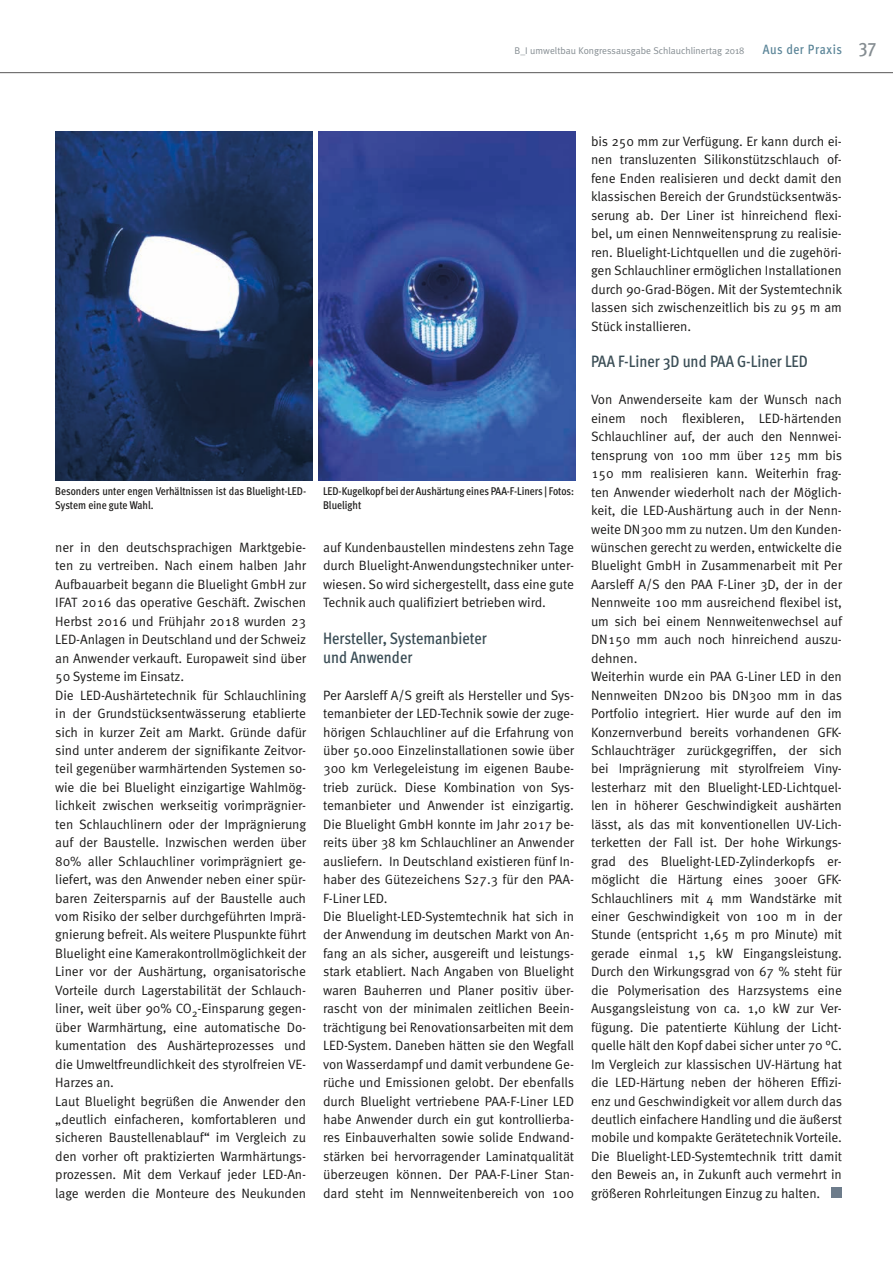
<style>
.page{position:relative;width:893px;height:1263px;background:#fff}
.page>*{position:absolute;margin:0;border:0;box-sizing:border-box;transform-origin:0 0}
.t1{font:500 condensed 16.5px/18.5px "Meta OT";color:#3a4d55}
.t2{font:13.5px/18.5px "Meta OT";letter-spacing:-.01em;color:#1b1a19}
.t3{font:500 condensed 13.5px "Meta OT";letter-spacing:.04em;color:#5b8598}
.t4{font:500 condensed 11.25px/13.8px "Meta OT";color:#1b1a19}
.t5{font:9.75px "Meta Plus Normal";color:#848c91}
.s1{font-size:19.5px;color:#848c91}
</style>
<div class="page">
<hr style="left:0;top:72px;width:893px;height:1px;background:#585757">
<img style="left:55px;top:132px;width:257px;height:348px">
<img style="left:318px;top:132px;width:257px;height:348px">
<div style="left:831px;top:1187px;width:11px;height:11px;background:#6d7c8b"></div>
<p class="t5" style="left:515px;top:45px;width:231px">B_I umweltbau Kongressausgabe Schlauchlinertag 2018</p>
<p class="t3" style="left:763px;top:40px;width:115px">Aus der Praxis <span class="s1">37</span></p>
<p class="t4" style="left:55px;top:484px;width:252px">Besonders unter engen Verhältnissen ist das Bluelight-LED-<br>System eine gute Wahl.</p>
<p class="t4" style="left:323px;top:484px;width:252px">LED-Kugelkopf bei der Aushärtung eines PAA-F-Liners | Fotos:<br>Bluelight</p>
<p class="t2" style="left:55px;top:538px;width:253px">ner in den deutschsprachigen Marktgebie&shy;ten zu vertreiben. Nach einem halben Jahr Aufbauarbeit begann die Bluelight GmbH zur IFAT 2016 das operative Geschäft. Zwischen Herbst 2016 und Frühjahr 2018 wurden 23<br>LED-Anlagen in Deutschland und der Schweiz an Anwender verkauft. Europaweit sind über 50 Systeme im Einsatz.<br>Die LED-Aushärtetechnik für Schlauchlining in der Grundstücksentwässerung etablierte sich in kurzer Zeit am Markt. Gründe dafür sind unter anderem der signifikante Zeitvor&shy;teil gegenüber warmhärtenden Systemen so&shy;wie die bei Bluelight einzigartige Wahlmög&shy;lichkeit zwischen werkseitig vorimprägnier&shy;ten Schlauchlinern oder der Imprägnierung auf der Baustelle. Inzwischen werden über 80% aller Schlauchliner vorimprägniert ge&shy;liefert, was den Anwender neben einer spür&shy;baren Zeitersparnis auf der Baustelle auch vom Risiko der selber durchgeführten Imprä&shy;gnierung befreit. Als weitere Pluspunkte führt Bluelight eine Kamerakontrollmöglichkeit der Liner vor der Aushärtung, organisatorische Vorteile durch Lagerstabilität der Schlauch&shy;liner, weit über 90% CO<sub>2</sub>-Einsparung gegen&shy;über Warmhärtung, eine automatische Do&shy;kumentation des Aushärteprozesses und die Umweltfreundlichkeit des styrolfreien VE-Harzes an.<br>Laut Bluelight begrüßen die Anwender den „deutlich einfacheren, komfortableren und sicheren Baustellenablauf“ im Vergleich zu den vorher oft praktizierten Warmhärtungs&shy;prozessen. Mit dem Verkauf jeder LED-An&shy;lage werden die Monteure des Neukunden</p>
<p class="t2" style="left:323px;top:538px;width:252px;text-align:justify">auf Kundenbaustellen mindestens zehn Tage durch Bluelight-Anwendungstechniker unter&shy;wiesen. So wird sichergestellt, dass eine gute Technik auch qualifiziert betrieben wird.</p>
<p class="t1" style="left:323px;top:629px;width:165px">Hersteller, Systemanbieter und Anwender</p>
<p class="t2" style="left:323px;top:686px;width:253px">Per Aarsleff A/S greift als Hersteller und Sys&shy;temanbieter der LED-Technik sowie der zuge&shy;hörigen Schlauchliner auf die Erfahrung von über 50.000 Einzelinstallationen sowie über 300 km Verlegeleistung im eigenen Baube&shy;trieb zurück. Diese Kombination von Sys&shy;temanbieter und Anwender ist einzigartig.<br>Die Bluelight GmbH konnte im Jahr 2017 be&shy;reits über 38 km Schlauchliner an Anwender ausliefern. In Deutschland existieren fünf In&shy;haber des Gütezeichens S27.3 für den PAA-F-Liner LED.<br>Die Bluelight-LED-Systemtechnik hat sich in der Anwendung im deutschen Markt von An&shy;fang an als sicher, ausgereift und leistungs&shy;stark etabliert. Nach Angaben von Bluelight waren Bauherren und Planer positiv über&shy;rascht von der minimalen zeitlichen Beein&shy;trächtigung bei Renovationsarbeiten mit dem LED-System. Daneben hätten sie den Wegfall von Wasserdampf und damit verbundene Ge&shy;rüche und Emissionen gelobt. Der ebenfalls durch Bluelight vertriebene PAA-F-Liner LED habe Anwender durch ein gut kontrollierba&shy;res Einbauverhalten sowie solide Endwand&shy;stärken bei hervorragender Laminatqualität überzeugen können. Der PAA-F-Liner Stan&shy;dard steht im Nennweitenbereich von 100</p>
<p class="t2" style="left:591px;top:132px;width:253px;text-align:justify">bis 250 mm zur Verfügung. Er kann durch ei&shy;nen transluzenten Silikonstützschlauch of&shy;fene Enden realisieren und deckt damit den klassischen Bereich der Grundstücksentwäs&shy;serung ab. Der Liner ist hinreichend flexi&shy;bel, um einen Nennweitensprung zu realisie&shy;ren. Bluelight-Lichtquellen und die zugehöri&shy;gen Schlauchliner ermöglichen Installationen durch 90-Grad-Bögen. Mit der Systemtechnik lassen sich zwischenzeitlich bis zu 95 m am Stück installieren.</p>
<p class="t1" style="left:591px;top:352px;width:218px">PAA F-Liner 3D und PAA G-Liner LED</p>
<p class="t2" style="left:591px;top:391px;width:253px">Von Anwenderseite kam der Wunsch nach einem noch flexibleren, LED-härtenden Schlauchliner auf, der auch den Nennwei&shy;tensprung von 100 mm über 125 mm bis 150 mm realisieren kann. Weiterhin frag&shy;ten Anwender wiederholt nach der Möglich&shy;keit, die LED-Aushärtung auch in der Nenn&shy;weite DN300 mm zu nutzen. Um den Kunden&shy;wünschen gerecht zu werden, entwickelte die Bluelight GmbH in Zusammenarbeit mit Per Aarsleff A/S den PAA F-Liner 3D, der in der Nennweite 100 mm ausreichend flexibel ist, um sich bei einem Nennweitenwechsel auf DN150 mm auch noch hinreichend auszu&shy;dehnen.<br>Weiterhin wurde ein PAA G-Liner LED in den Nennweiten DN200 bis DN300 mm in das Portfolio integriert. Hier wurde auf den im Konzernverbund bereits vorhandenen GFK-Schlauchträger zurückgegriffen, der sich bei Imprägnierung mit styrolfreiem Viny&shy;lesterharz mit den Bluelight-LED-Lichtquel&shy;len in höherer Geschwindigkeit aushärten lässt, als das mit konventionellen UV-Lich&shy;terketten der Fall ist. Der hohe Wirkungs&shy;grad des Bluelight-LED-Zylinderkopfs er&shy;möglicht die Härtung eines 300er GFK-Schlauchliners mit 4 mm Wandstärke mit einer Geschwindigkeit von 100 m in der Stunde (entspricht 1,65 m pro Minute) mit gerade einmal 1,5 kW Eingangsleistung.<br>Durch den Wirkungsgrad von 67 % steht für die Polymerisation des Harzsystems eine Ausgangsleistung von ca. 1,0 kW zur Ver&shy;fügung. Die patentierte Kühlung der Licht&shy;quelle hält den Kopf dabei sicher unter 70 °C.<br>Im Vergleich zur klassischen UV-Härtung hat die LED-Härtung neben der höheren Effizi&shy;enz und Geschwindigkeit vor allem durch das deutlich einfachere Handling und die äußerst mobile und kompakte Gerätetechnik Vorteile.<br>Die Bluelight-LED-Systemtechnik tritt damit den Beweis an, in Zukunft auch vermehrt in größeren Rohrleitungen Einzug zu halten.</p>
</div>
